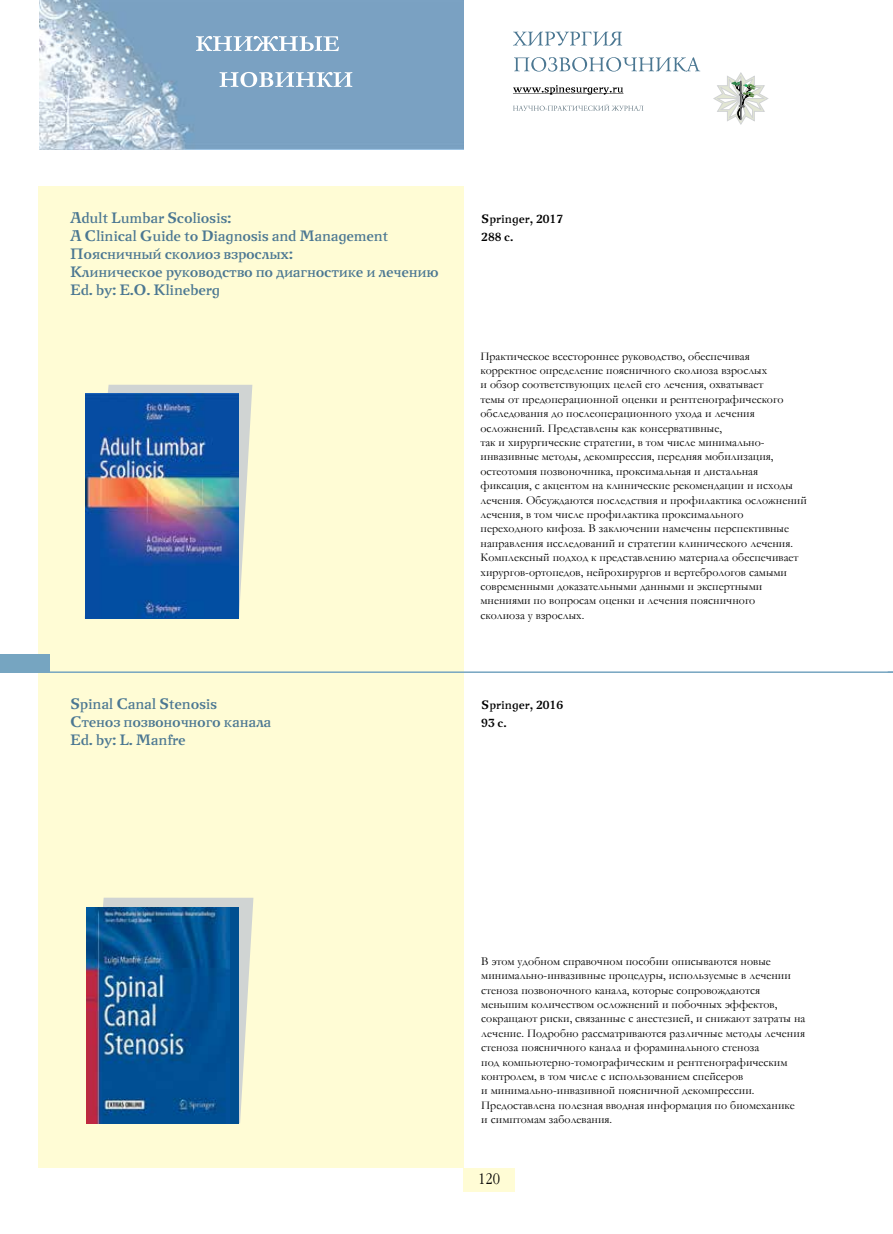
<style>
.page{position:relative;width:893px;height:1234px;background:#fff}
.page>*{position:absolute;margin:0;border:0;box-sizing:border-box;transform-origin:0 0}
.t1{font:700 15px/18px "New Journal C";letter-spacing:-.02em;color:#4b7792}
.t2{font:300 15px "Garamond Narrow C";color:#000}
.t3{font:12px/14.4px "Garamond";color:#000}
.t4{font:700 12px/18px "New Journal C";color:#000}
</style>
<div class="page">
<div style="left:38px;top:186px;width:425px;height:981px;background:#fffcd5"></div>
<div style="left:464px;top:1167px;width:51px;height:24px;background:#fffcd5"></div>
<img style="left:40px;top:0;width:423px;height:149px">
<svg style="left:196px;top:36px;width:143px;height:15px"></svg>
<svg style="left:220px;top:72px;width:132px;height:15px"></svg>
<svg style="left:713px;top:72px;width:55px;height:53px"></svg>
<svg style="left:513px;top:32px;width:187px;height:40px"></svg>
<svg style="left:513px;top:104px;width:130px;height:7px"></svg>
<svg style="left:513px;top:85px;width:110px;height:10px"></svg>
<hr style="left:0;top:671px;width:893px;height:1px;background:#76a5c1">
<div style="left:0;top:654px;width:50px;height:18px;background:#76a5c1"></div>
<svg style="left:85px;top:384px;width:167px;height:234px"></svg>
<img style="left:86px;top:393px;width:153px;height:225px">
<svg style="left:103px;top:897px;width:150px;height:225px"></svg>
<div style="left:87px;top:906px;width:152px;height:216px;background:#004f90"></div>
<img style="left:87px;top:907px;width:142px;height:215px">
<p class="t1" style="left:70px;top:208px;width:370px">Adult Lumbar Scoliosis:<br>A Clinical Guide to Diagnosis and Management Поясничный сколиоз взрослых:<br>Клиническое руководство по диагностике и лечению Ed. by: E.O. Klineberg</p>
<p class="t4" style="left:481px;top:209px;width:83px">Springer, 2017<br>288 с.</p>
<p class="t3" style="left:480px;top:348px;width:328px">Практическое всестороннее руководство, обеспечивая корректное определение поясничного сколиоза взрослых<br>и обзор соответствующих целей его лечения, охватывает<br>темы от предоперационной оценки и рентгенографического обследования до послеоперационного ухода и лечения осложнений. Представлены как консервативные,<br>так и хирургические стратегии, в том числе минимально&shy;инвазивные методы, декомпрессия, передняя мобилизация, остеотомия позвоночника, проксимальная и дистальная фиксация, с акцентом на клинические рекомендации и исходы лечения. Обсуждаются последствия и профилактика осложнений лечения, в том числе профилактика проксимального переходного кифоза. В заключении намечены перспективные направления исследований и стратегии клинического лечения.<br>Комплексный подход к представлению материала обеспечивает хирургов-ортопедов, нейрохирургов и вертебрологов самыми современными доказательными данными и экспертными мнениями по вопросам оценки и лечения поясничного<br>сколиоза у взрослых.</p>
<p class="t1" style="left:70px;top:694px;width:203px">Spinal Canal Stenosis<br>Стеноз позвоночного канала<br>Ed. by: L. Manfreè</p>
<p class="t4" style="left:481px;top:695px;width:83px">Springer, 2016<br>93 с.</p>
<p class="t3" style="left:481px;top:953px;width:326px">В этом удобном справочном пособии описываются новые минимально-инвазивные процедуры, используемые в лечении стеноза позвоночного канала, которые сопровождаются меньшим количеством осложнений и побочных эффектов, сокращают риски, связанные с анестезией, и снижают затраты на лечение. Подробно рассматриваются различные методы лечения стеноза поясничного канала и фораминального стеноза<br>под компьютерно-томографическим и рентгенографическим контролем, в том числе с использованием спейсеров<br>и минимально-инвазивной поясничной декомпрессии.<br>Предоставлена полезная вводная информация по биомеханике<br>и симптомам заболевания.</p>
<p class="t2" style="left:478px;top:1170px;width:23px">120</p>
</div>
